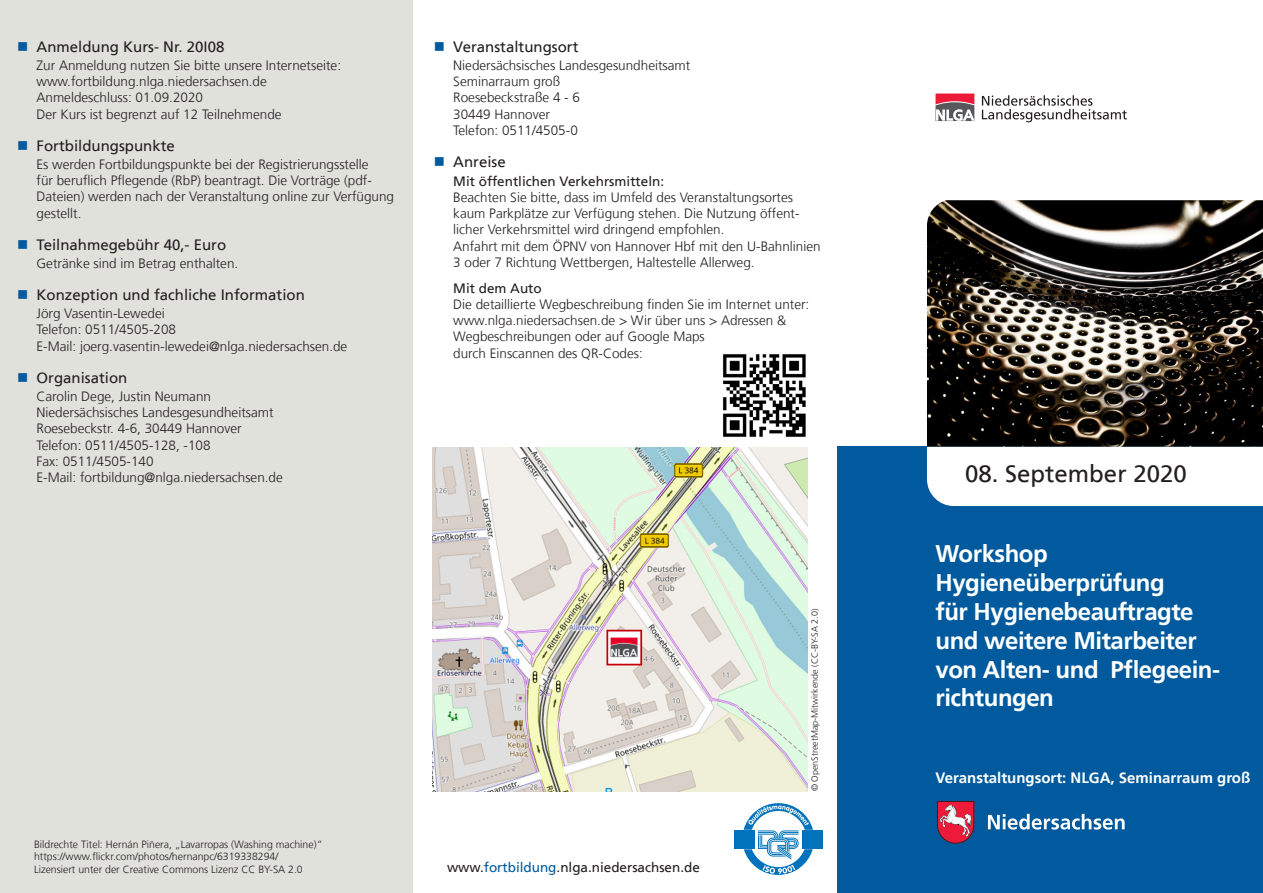
<style>
.page{position:relative;width:1263px;height:893px;background:#fff}
.page>*{position:absolute;margin:0;border:0;box-sizing:border-box;transform-origin:0 0}
.t1{font:700 24px/28.8px "NDS Frutiger";letter-spacing:-.02em;color:#fff}
.t2{font:24px "NDS Frutiger";color:#231f20}
.t3{font:15px "NDS Frutiger";color:#231f20}
.t4{font:700 15px "NDS Frutiger";color:#fff}
.t5{font:300 13.5px/16.2px "NDS Frutiger";color:#231f20}
.t6{font:13.5px "NDS Frutiger";color:#231f20}
.t7{font:300 10.5px/12.6px "NDS Frutiger";color:#231f20}
.t8{font:300 9px "NDS Frutiger";color:#231f20}
.s1{color:#015a9d}
</style>
<div class="page">
<div style="left:838px;top:446px;width:425px;height:447px;background:#015a9d"></div>
<svg style="left:988px;top:814px;width:136px;height:16px"></svg>
<svg style="left:937px;top:801px;width:37px;height:43px;background:#bf4a64"></svg>
<svg style="left:935px;top:94px;width:39px;height:27px"></svg>
<svg style="left:982px;top:95px;width:145px;height:27px"></svg>
<svg style="left:735px;top:803px;width:87px;height:72px"></svg>
<div style="left:927px;top:447px;width:336px;height:59px;background:#fff"></div>
<div style="left:0;top:0;width:412px;height:893px;background:#e1e1dc"></div>
<img style="left:927px;top:200px;width:336px;height:247px">
<img style="left:723px;top:354px;width:83px;height:83px">
<img style="left:433px;top:448px;width:374px;height:343px">
<p class="t3" style="left:37px;top:38px;width:189px">Anmeldung Kurs- Nr. 20I08</p>
<p class="t5" style="left:37px;top:57px;width:306px">Zur Anmeldung nutzen Sie bitte unsere Internetseite: www.fortbildung.nlga.niedersachsen.de Anmeldeschluss: 01.09.2020<br>Der Kurs ist begrenzt auf 12 Teilnehmende</p>
<p class="t3" style="left:37px;top:137px;width:140px">Fortbildungspunkte</p>
<p class="t5" style="left:37px;top:156px;width:359px">Es werden Fortbildungspunkte bei der Registrierungsstelle<br>für beruflich Pflegende (RbP) beantragt. Die Vorträge (pdf-Dateien) werden nach der Veranstaltung online zur Verfügung gestellt.</p>
<p class="t3" style="left:37px;top:235px;width:191px">Teilnahmegebühr 40,- Euro</p>
<p class="t5" style="left:37px;top:255px;width:203px">Getränke sind im Betrag enthalten.</p>
<p class="t3" style="left:37px;top:286px;width:270px">Konzeption und fachliche Information</p>
<p class="t5" style="left:37px;top:306px;width:312px">Jörg Vasentin-Lewedei<br>Telefon: 0511/4505-208<br>E-Mail: joerg.vasentin-lewedei@nlga.niedersachsen.de</p>
<p class="t3" style="left:37px;top:369px;width:92px">Organisation</p>
<p class="t5" style="left:37px;top:388px;width:248px">Carolin Dege, Justin Neumann Niedersächsisches Landesgesundheitsamt Roesebeckstr. 4-6, 30449 Hannover Telefon: 0511/4505-128, -108<br>Fax: 0511/4505-140<br>E-Mail: fortbildung@nlga.niedersachsen.de</p>
<p class="t7" style="left:34px;top:838px;width:290px">Bildrechte Titel: Hernán Piñera, „Lavarropas (Washing machine)“ https://www.flickr.com/photos/hernanpc/6319338294/<br>Lizensiert unter der Creative Commons Lizenz CC BY-SA 2.0</p>
<p class="t3" style="left:453px;top:38px;width:127px">Veranstaltungsort</p>
<p class="t5" style="left:453px;top:57px;width:239px">Niedersächsisches Landesgesundheitsamt<br>Seminarraum groß<br>Roesebeckstraße 4 - 6<br>30449 Hannover<br>Telefon: 0511/4505-0</p>
<p class="t3" style="left:453px;top:153px;width:54px">Anreise</p>
<p class="t6" style="left:453px;top:173px;width:212px">Mit öffentlichen Verkehrsmitteln:</p>
<p class="t5" style="left:453px;top:189px;width:369px">Beachten Sie bitte, dass im Umfeld des Veranstaltungsortes kaum Parkplätze zur Verfügung stehen. Die Nutzung öffent&shy;licher Verkehrsmittel wird dringend empfohlen.<br>Anfahrt mit dem ÖPNV von Hannover Hbf mit den U-Bahnlinien 3 oder 7 Richtung Wettbergen, Haltestelle Allerweg.</p>
<p class="t6" style="left:453px;top:280px;width:90px">Mit dem Auto</p>
<p class="t5" style="left:453px;top:296px;width:358px">Die detaillierte Wegbeschreibung finden Sie im Internet unter: www.nlga.niedersachsen.de &gt; Wir über uns &gt; Adressen &amp; Wegbeschreibungen oder auf Google Maps<br>durch Einscannen des QR-Codes:</p>
<p class="t6" style="left:447px;top:859px;width:254px">www.<span class="s1">fortbildung</span>.nlga.niedersachsen.de</p>
<p class="t8" style="left:809px;top:791px;width:184px;rotate:-90deg">© OpenStreetMap-Mitwirkende (CC-BY-SA 2.0)</p>
<h1 class="t2" style="left:965px;top:459px;width:223px">08. September 2020</h1>
<h1 class="t1" style="left:935px;top:540px;width:286px">Workshop<br>Hygieneüberprüfung<br>für Hygienebeauftragte und weitere Mitarbeiter von Alten- und Pflegeein&shy;richtungen</h1>
<p class="t4" style="left:935px;top:769px;width:316px">Veranstaltungsort: NLGA, Seminarraum groß</p>
</div>
